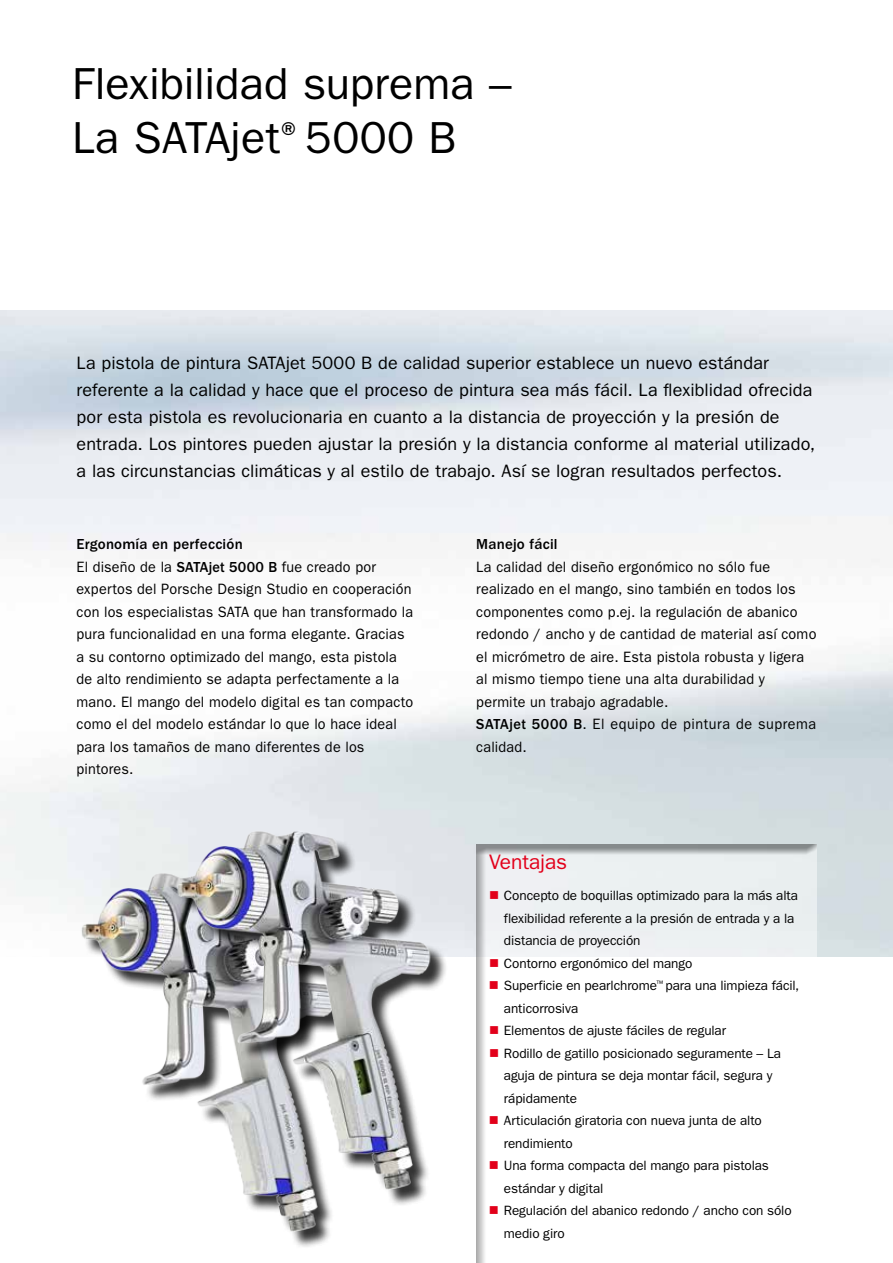
<style>
.page{position:relative;width:893px;height:1263px;background:#fff}
.page>*{position:absolute;margin:0;border:0;box-sizing:border-box;transform-origin:0 0}
.t1{font:45px/54px "ITC Franklin Gothic Std";letter-spacing:.005em;color:#000}
.t2{font:21px "ITC Franklin Gothic Std";letter-spacing:-.005em;color:#e2001a}
.t3{font:18px/27px "ITC Franklin Gothic Std";letter-spacing:.005em;color:#000}
.t4{font:15px/22.5px "ITC Franklin Gothic Std";letter-spacing:.015em;color:#000;scale:.96 1}
.t5{font:500 15px "ITC Franklin Gothic Std";letter-spacing:.01em;color:#000}
.t6{font:13.5px/22.5px "ITC Franklin Gothic Std";letter-spacing:-.005em;color:#000}
.s1{font-weight:500}
</style>
<div class="page">
<div style="left:465px;top:834px;width:360px;height:429px;background:#000;opacity:.8"></div>
<img style="left:62px;top:836px;width:270px;height:411px">
<img style="left:158px;top:793px;width:293px;height:411px">
<svg style="left:490px;top:891px;width:8px;height:8px"></svg>
<svg style="left:490px;top:959px;width:8px;height:8px"></svg>
<svg style="left:490px;top:981px;width:8px;height:8px"></svg>
<svg style="left:490px;top:1026px;width:8px;height:8px"></svg>
<svg style="left:490px;top:1049px;width:8px;height:8px"></svg>
<svg style="left:490px;top:1116px;width:8px;height:8px"></svg>
<svg style="left:490px;top:1161px;width:8px;height:8px"></svg>
<svg style="left:490px;top:1206px;width:8px;height:8px"></svg>
<h1 class="t1" style="left:72px;top:57px;width:441px">Flexibilidad suprema –<br>La SATAjet<sup>®</sup>5000 B</h1>
<p class="t3" style="left:77px;top:350px;width:740px">La pistola de pintura SATAjet 5000 B de calidad superior establece un nuevo estándar referente a la calidad y hace que el proceso de pintura sea más fácil. La flexiblidad ofrecida por esta pistola es revolucionaria en cuanto a la distancia de proyección y la presión de entrada. Los pintores pueden ajustar la presión y la distancia conforme al material utilizado, a las circunstancias climáticas y al estilo de trabajo. Así se logran resultados perfectos.</p>
<p class="t4" style="left:77px;top:533px;width:352px"><span class="s1">Ergonomía en perfección<br></span>El diseño de la <span class="s1">SATAjet 5000 B</span> fue creado por expertos del Porsche Design Studio en cooperación con los especialistas SATA que han transformado la pura funcionalidad en una forma elegante. Gracias a su contorno optimizado del mango, esta pistola de alto rendimiento se adapta perfectamente a la mano. El mango del modelo digital es tan compacto como el del modelo estándar lo que lo hace ideal para los tamaños de mano diferentes de los pintores.</p>
<p class="t5" style="left:476px;top:536px;width:83px">Manejo fácil</p>
<p class="t4" style="left:476px;top:555px;width:356px">La calidad del diseño ergonómico no sólo fue realizado en el mango, sino también en todos los componentes como p.ej. la regulación de abanico redondo / ancho y de cantidad de material así como el micrómetro de aire. Esta pistola robusta y ligera al mismo tiempo tiene una alta durabilidad y permite un trabajo agradable.<br><span class="s1">SATAjet 5000 B</span>. El equipo de pintura de suprema calidad.</p>
<h2 class="t2" style="left:489px;top:849px;width:80px">Ventajas</h2>
<p class="t6" style="left:504px;top:884px;width:297px">Concepto de boquillas optimizado para la más alta flexibilidad referente a la presión de entrada y a la distancia de proyección<br>Contorno ergonómico del mango<br>Superficie en pearlchrome<sup>™</sup> para una limpieza fácil, anticorrosiva<br>Elementos de ajuste fáciles de regular<br>Rodillo de gatillo posicionado seguramente – La aguja de pintura se deja montar fácil, segura y rápidamente<br>Articulación giratoria con nueva junta de alto rendimiento<br>Una forma compacta del mango para pistolas estándar y digital<br>Regulación del abanico redondo / ancho con sólo medio giro</p>
</div>
